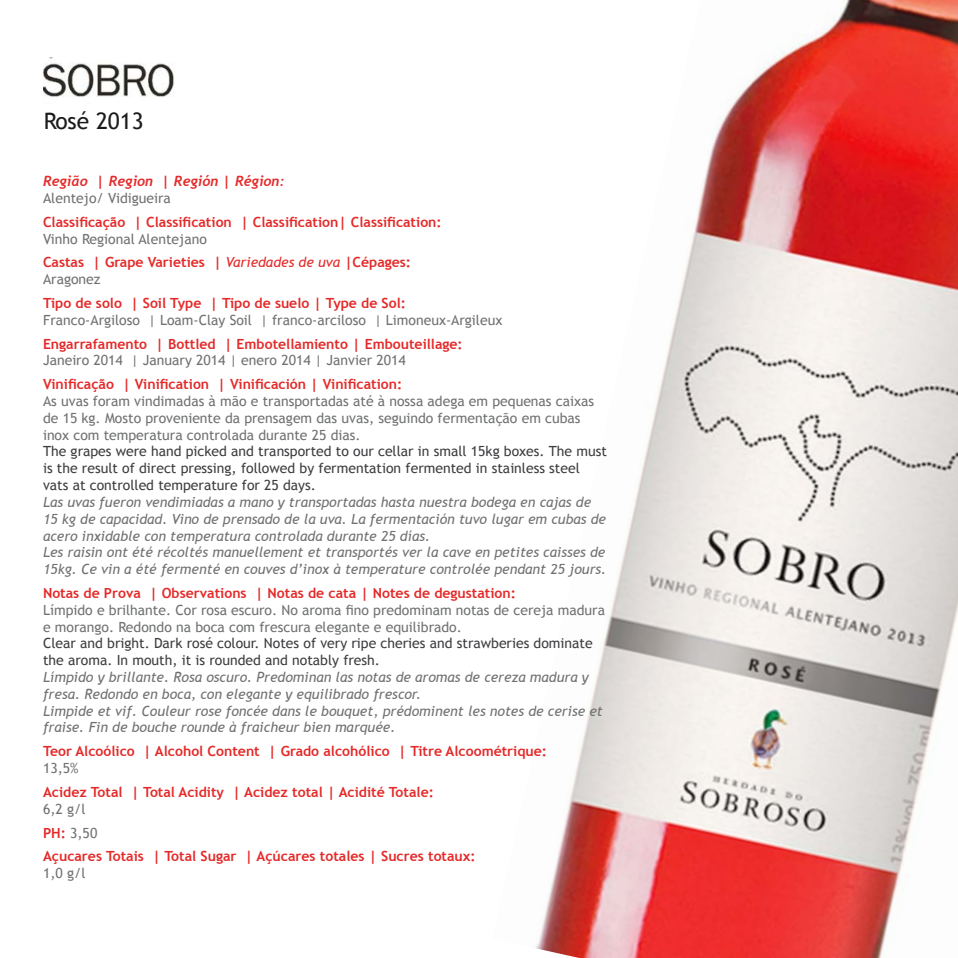
<style>
.page{position:relative;width:958px;height:958px;background:#fff}
.page>*{position:absolute;margin:0;border:0;box-sizing:border-box;transform-origin:0 0}
.t1{font:22.75px "Trebuchet MS";color:#000}
.t2{font:italic 14px/16.8px "Trebuchet MS";color:#707172}
.t3{font:700 14px/23.8px "Trebuchet MS";color:#e42a29}
.t4{font:14px/16.8px "Trebuchet MS";color:#707172}
.t5{font:14px/16.8px "Trebuchet MS";color:#3e3d40}
.t6{font:italic 700 14px "Trebuchet";color:#e42a29}
.s1{font-weight:400;color:#707172}
.s2{font-weight:400;font-style:italic}
</style>
<div class="page">
<img style="left:535px;top:0;width:422px;height:957px">
<img style="left:43px;top:57px;width:131px;height:40px">
<h1 class="t1" style="left:43px;top:108px;width:102px">Rosé 2013</h1>
<p class="t6" style="left:43px;top:172px;width:243px">Região | Region | Región | Région:</p>
<p class="t4" style="left:43px;top:190px;width:129px">Alentejo/ Vidigueira</p>
<p class="t3" style="left:43px;top:210px;width:400px">Classificação | Classification | Classification| Classification:</p>
<p class="t3" style="left:43px;top:227px;width:369px"><span class="s1">Vinho Regional Alentejano<br></span>Castas | Grape Varieties | <span class="s2">Variedades de uva</span> |Cépages:</p>
<p class="t4" style="left:43px;top:271px;width:59px">Aragonez</p>
<p class="t3" style="left:43px;top:291px;width:364px">Tipo de solo | Soil Type | Tipo de suelo | Type de Sol:</p>
<p class="t4" style="left:43px;top:311px;width:461px">Franco-Argiloso | Loam-Clay Soil | franco-arciloso | Limoneux-Argileux</p>
<p class="t3" style="left:43px;top:332px;width:421px">Engarrafamento | Bottled | Embotellamiento | Embouteillage:</p>
<p class="t4" style="left:43px;top:352px;width:364px">Janeiro 2014 | January 2014 | enero 2014 | Janvier 2014</p>
<p class="t3" style="left:43px;top:372px;width:360px">Vinificação | Vinification | Vinificación | Vinification:</p>
<p class="t4" style="left:43px;top:393px;width:552px">As uvas foram vindimadas à mão e transportadas até à nossa adega em pequenas caixas de 15 kg. Mosto proveniente da prensagem das uvas, seguindo fermentação em cubas inox com temperatura controlada durante 25 dias.</p>
<p class="t5" style="left:43px;top:443px;width:565px">The grapes were hand picked and transported to our cellar in small 15kg boxes. The must is the result of direct pressing, followed by fermentation fermented in stainless steel vats at controlled temperature for 25 days.</p>
<p class="t2" style="left:43px;top:493px;width:565px">Las uvas fueron vendimiadas a mano y transportadas hasta nuestra bodega en cajas de 15 kg de capacidad. Vino de prensado de la uva. La fermentación tuvo lugar em cubas de acero inxidable con temperatura controlada durante 25 días.<br>Les raisin ont été récoltés manuellement et transportés ver la cave en petites caisses de 15kg. Ce vin a été fermenté en couves d’inox à temperature controlée pendant 25 jours.</p>
<p class="t3" style="left:43px;top:581px;width:474px">Notas de Prova | Observations | Notas de cata | Notes de degustation:</p>
<p class="t4" style="left:43px;top:601px;width:563px">Límpido e brilhante. Cor rosa escuro. No aroma fino predominam notas de cereja madura e morango. Redondo na boca com frescura elegante e equilibrado.</p>
<p class="t5" style="left:43px;top:635px;width:551px">Clear and bright. Dark rosé colour. Notes of very ripe cheries and strawberies dominate the aroma. In mouth, it is rounded and notably fresh.</p>
<p class="t2" style="left:43px;top:668px;width:561px">Límpido y brillante. Rosa oscuro. Predominan las notas de aromas de cereza madura y fresa. Redondo en boca, con elegante y equilibrado frescor.<br>Limpide et vif. Couleur rose foncée dans le bouquet, prédominent les notes de cerise et fraise. Fin de bouche rounde à fraicheur bien marquée.</p>
<p class="t3" style="left:43px;top:739px;width:505px">Teor Alcoólico | Alcohol Content | Grado alcohólico | Titre Alcoométrique:</p>
<p class="t4" style="left:43px;top:759px;width:37px">13,5%</p>
<p class="t3" style="left:43px;top:780px;width:392px">Acidez Total | Total Acidity | Acidez total | Acidité Totale:</p>
<p class="t3" style="left:43px;top:796px;width:434px"><span class="s1">6,2 g/l<br></span>PH: <span class="s1">3,50<br></span>Açucares Totais | Total Sugar | Açúcares totales | Sucres totaux:</p>
<p class="t4" style="left:43px;top:864px;width:44px">1,0 g/l</p>
</div>
